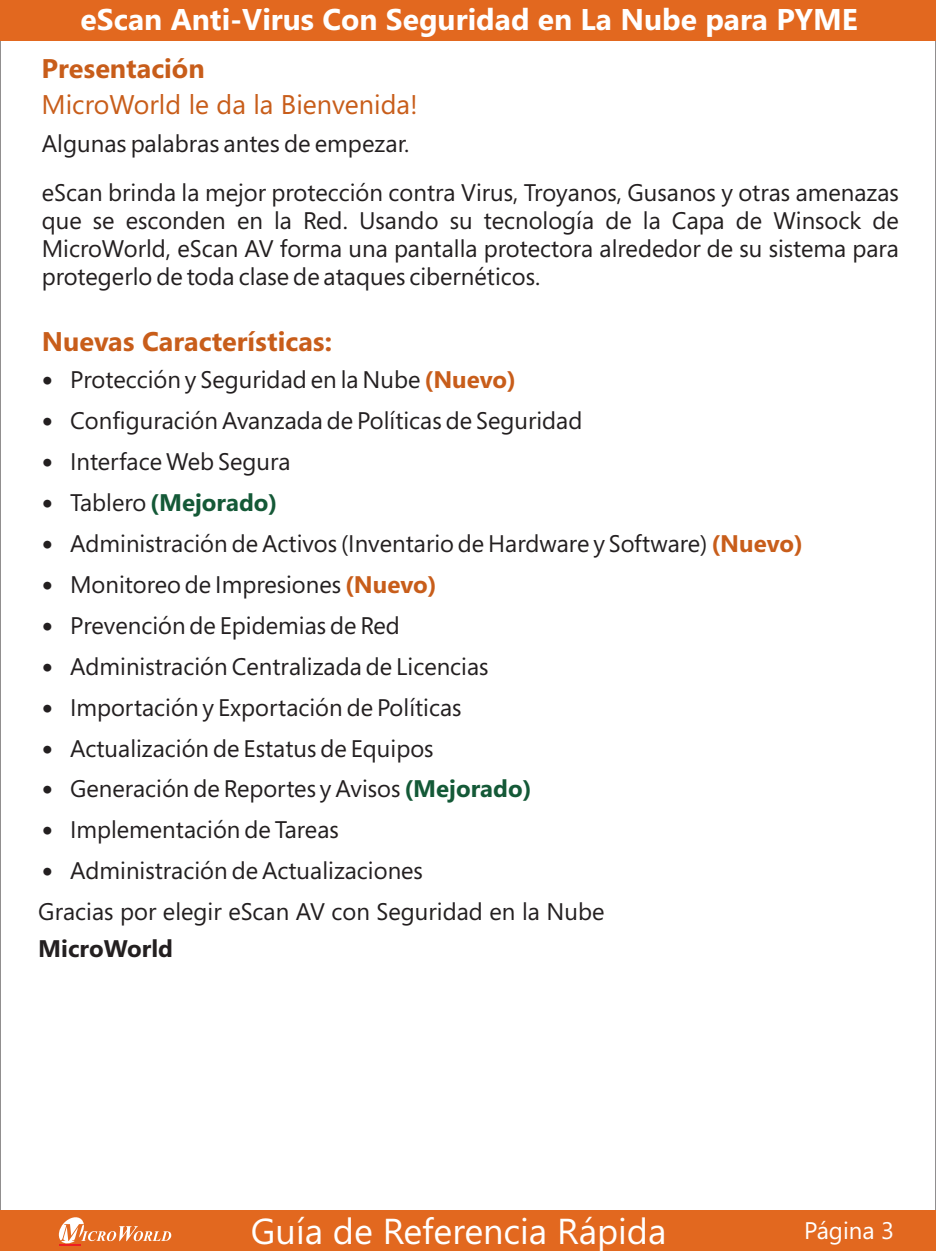
<style>
.page{position:relative;width:936px;height:1251px;background:#fff}
.page>*{position:absolute;margin:0;border:0;box-sizing:border-box;transform-origin:0 0}
.t1{font:36px "Segoe UI";color:#fff}
.t2{font:700 30px "Segoe UI";color:#fff}
.t3{font:700 27px "Segoe";color:#c85d1a}
.t4{font:27px "Segoe";color:#c85d1a}
.t5{font:24px/27.9px "Segoe";color:#231f20;text-align:justify}
.t6{font:24px "Segoe UI";color:#231f20}
.t7{font:700 24px "Segoe";color:#145937}
.t8{font:700 24px "Segoe";color:#231f20}
.t9{font:24px "Segoe UI";color:#fff}
.s1{font-weight:700;color:#c85d1a}
.s2{font-weight:400;color:#231f20}
.s3{font-weight:700;color:#145937}
</style>
<div class="page">
<div style="left:0;top:0;width:935px;height:41px;background:#e2681f"></div>
<div style="left:0;top:1209px;width:935px;height:41px;background:#e2681f"></div>
<svg style="left:58px;top:1217px;width:113px;height:28px"></svg>
<p class="t2" style="left:81px;top:8px;width:778px">eScan Anti-Virus Con Seguridad en La Nube para PYME</p>
<p class="t3" style="left:41px;top:58px;width:165px">Presentación</p>
<p class="t4" style="left:41px;top:93px;width:378px">MicroWorld le da la Bienvenida!</p>
<p class="t6" style="left:42px;top:135px;width:369px">Algunas palabras antes de empezar.</p>
<p class="t5" style="left:42px;top:181px;width:858px">eScan brinda la mejor protección contra Virus, Troyanos, Gusanos y otras amenazas que se esconden en la Red. Usando su tecnología de la Capa de Winsock de MicroWorld, eScan AV forma una pantalla protectora alrededor de su sistema para protegerlo de toda clase de ataques cibernéticos.</p>
<p class="t3" style="left:42px;top:330px;width:292px">Nuevas Características:</p>
<p class="t5" style="left:70px;top:368px;width:447px">Protección y Seguridad en la Nube <span class="s1">(Nuevo)</span></p>
<p class="t5" style="left:70px;top:409px;width:514px">Configuración Avanzada de Políticas de Seguridad</p>
<p class="t5" style="left:70px;top:449px;width:222px">Interface Web Segura</p>
<p class="t7" style="left:70px;top:492px;width:209px"><span class="s2">Tablero</span> (Mejorado)</p>
<p class="t5" style="left:70px;top:531px;width:734px">Administración de Activos (Inventario de Hardware y Software) <span class="s1">(Nuevo)</span></p>
<p class="t5" style="left:70px;top:572px;width:368px">Monitoreo de Impresiones <span class="s1">(Nuevo)</span></p>
<p class="t5" style="left:70px;top:613px;width:331px">Prevención de Epidemias de Red</p>
<p class="t5" style="left:70px;top:654px;width:420px">Administración Centralizada de Licencias</p>
<p class="t5" style="left:70px;top:695px;width:393px">Importación y Exportación de Políticas</p>
<p class="t5" style="left:70px;top:736px;width:365px">Actualización de Estatus de Equipos</p>
<p class="t5" style="left:70px;top:777px;width:463px">Generación de Reportes y Avisos <span class="s3">(Mejorado)</span></p>
<p class="t5" style="left:70px;top:818px;width:270px">Implementación de Tareas</p>
<p class="t5" style="left:70px;top:858px;width:354px">Administración de Actualizaciones</p>
<p class="t5" style="left:38px;top:899px;width:567px">Gracias por elegir eScan AV con Seguridad en la Nube</p>
<p class="t8" style="left:38px;top:938px;width:136px">MicroWorld</p>
<h1 class="t1" style="left:251px;top:1217px;width:417px">Guía de Referencia Rápida</h1>
<p class="t9" style="left:804px;top:1220px;width:92px">Página 3</p>
</div>
